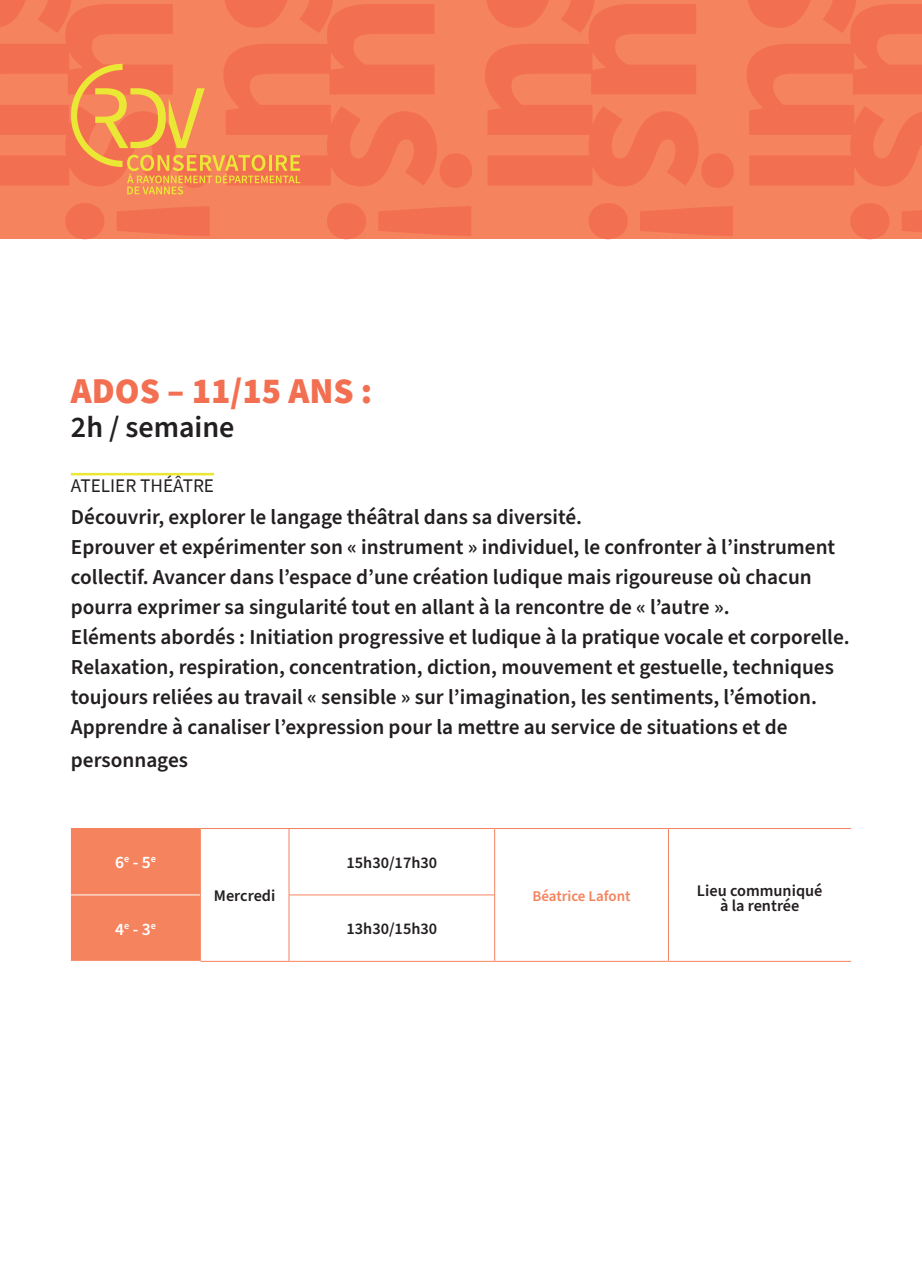
<style>
.page{position:relative;width:922px;height:1276px;background:#fff}
.page>*{position:absolute;margin:0;border:0;box-sizing:border-box;transform-origin:0 0}
.t1{font:900 36.25px "Source Sans Pro";color:#f36f51}
.t2{font:600 30px "Source Sans Pro";color:#231f20}
.t3{font:600 21.25px/30px "Source Sans Pro";color:#231f20}
.t4{font:19.25px "Source Sans Pro";color:#231f20}
.t5{font:600 17.5px "Source Sans Pro";color:#fff}
.t6{font:600 16.25px/15px "Source Sans Pro";color:#231f20;text-align:center}
.t7{font:600 15px "Source Sans Pro";color:#f5835d}
</style>
<div class="page">
<svg style="left:0;top:0;width:921px;height:239px;background:#f37c56"></svg>
<hr style="left:71px;top:473px;width:143px;height:2px;background:#ebe835">
<div style="left:71px;top:829px;width:129px;height:132px;background:#f5835d"></div>
<svg style="left:201px;top:829px;width:649px;height:132px"></svg>
<hr style="left:71px;top:828px;width:129px;height:1px;background:#f5835d">
<hr style="left:200px;top:829px;width:1px;height:66px;background:#f5835d">
<hr style="left:200px;top:895px;width:1px;height:66px;background:#f5835d">
<hr style="left:200px;top:828px;width:89px;height:1px;background:#f5835d">
<hr style="left:200px;top:961px;width:89px;height:1px;background:#f5835d">
<hr style="left:288px;top:829px;width:1px;height:66px;background:#f5835d">
<hr style="left:288px;top:895px;width:1px;height:66px;background:#f5835d">
<hr style="left:289px;top:828px;width:205px;height:1px;background:#f5835d">
<hr style="left:289px;top:894px;width:205px;height:1px;background:#f5835d">
<hr style="left:289px;top:961px;width:205px;height:1px;background:#f5835d">
<hr style="left:494px;top:829px;width:1px;height:66px;background:#f5835d">
<hr style="left:494px;top:895px;width:1px;height:66px;background:#f5835d">
<hr style="left:494px;top:828px;width:174px;height:1px;background:#f5835d">
<hr style="left:494px;top:961px;width:174px;height:1px;background:#f5835d">
<hr style="left:667px;top:829px;width:1px;height:66px;background:#f5835d">
<hr style="left:667px;top:895px;width:1px;height:66px;background:#f5835d">
<hr style="left:668px;top:828px;width:182px;height:1px;background:#f5835d">
<hr style="left:668px;top:961px;width:182px;height:1px;background:#f5835d">
<hr style="left:71px;top:894px;width:129px;height:1px;background:#fff">
<h1 class="t1" style="left:71px;top:366px;width:303px">ADOS – 11/15 ANS :</h1>
<h2 class="t2" style="left:71px;top:407px;width:165px">2h / semaine</h2>
<p class="t4" style="left:71px;top:473px;width:145px">ATELIER THÉÂTRE</p>
<p class="t3" style="left:71px;top:503px;width:780px">Découvrir, explorer le langage théâtral dans sa diversité.<br>Eprouver et expérimenter son « instrument » individuel, le confronter à l’instrument collectif. Avancer dans l’espace d’une création ludique mais rigoureuse où chacun pourra exprimer sa singularité tout en allant à la rencontre de « l’autre ».<br>Eléments abordés : Initiation progressive et ludique à la pratique vocale et corporelle.<br>Relaxation, respiration, concentration, diction, mouvement et gestuelle, techniques toujours reliées au travail « sensible » sur l’imagination, les sentiments, l’émotion.<br>Apprendre à canaliser l’expression pour la mettre au service de situations et de</p>
<p class="t3" style="left:71px;top:745px;width:119px">personnages</p>
<p class="t5" style="left:115px;top:851px;width:43px">6<sup>e</sup> - 5<sup>e</sup></p>
<p class="t6" style="left:214px;top:888px;width:63px">Mercredi</p>
<p class="t6" style="left:346px;top:855px;width:92px">15h30/17h30</p>
<p class="t5" style="left:115px;top:917px;width:43px">4<sup>e</sup> - 3<sup>e</sup></p>
<p class="t6" style="left:346px;top:922px;width:92px">13h30/15h30</p>
<p class="t7" style="left:532px;top:885px;width:100px">Béatrice Lafont</p>
<p class="t6" style="left:696px;top:883px;width:127px">Lieu communiqué à la rentrée</p>
</div>
